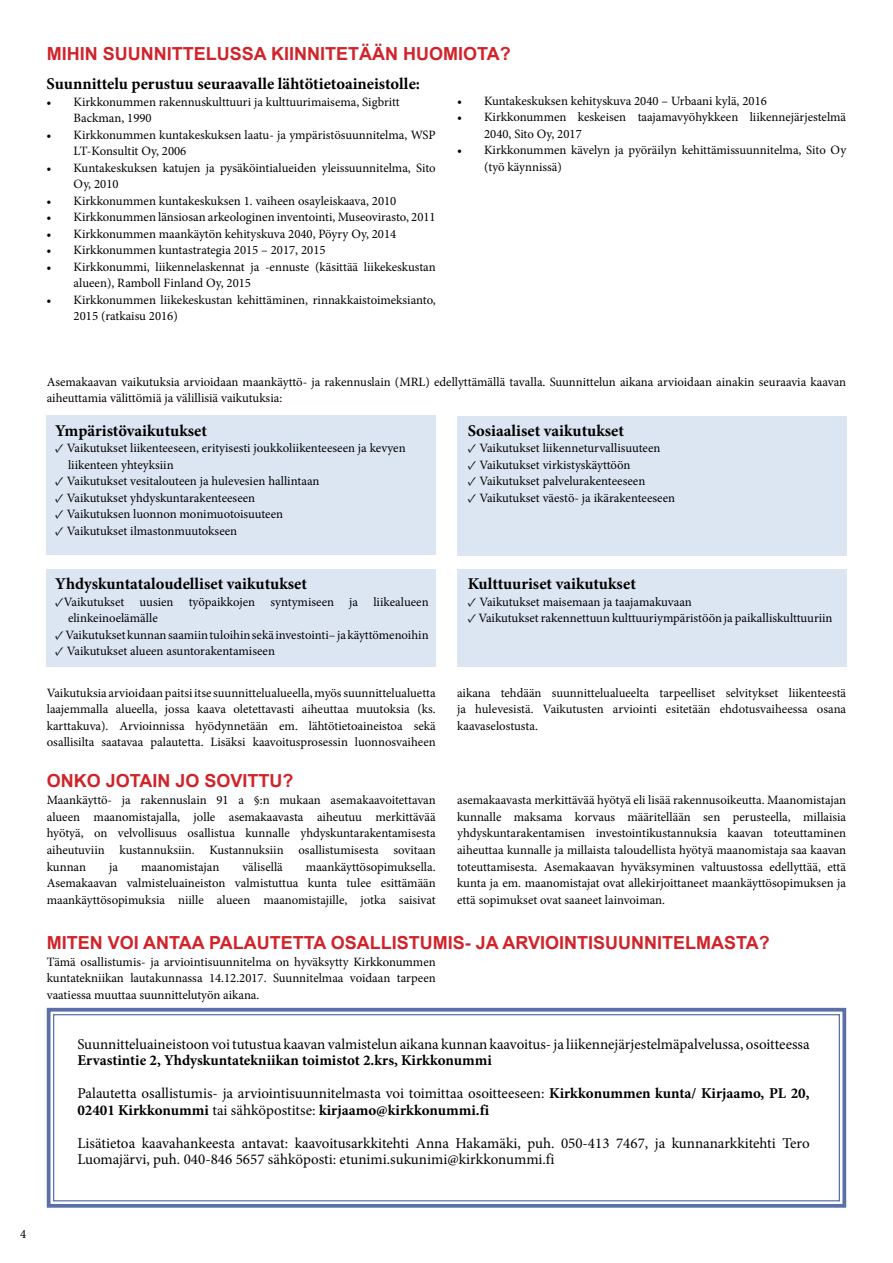
<style>
.page{position:relative;width:893px;height:1263px;background:#fff}
.page>*{position:absolute;margin:0;border:0;box-sizing:border-box;transform-origin:0 0}
.OTSIKKO_PUN{font:700 18px "Arial";color:#d1232a}
.Paragraph_Style_1{font:700 16.5px "Minion Pro";color:#000}
.leipäteksti{font:15px/16.5px "Minion Pro";color:#000}
.leipäteksti-2{font:12.75px/16.5px "Minion Pro";color:#000}
.Paragraph_Style_1-2{font:12.75px/16.5px "Minion Pro";letter-spacing:-.005em;color:#000}
.s1{font-weight:700}
</style>
<div class="page">
<svg style="left:46px;top:1007px;width:801px;height:201px"></svg>
<div style="left:47px;top:415px;width:389px;height:140px;background:#dce6f2"></div>
<div style="left:47px;top:569px;width:389px;height:97px;background:#dce6f2"></div>
<div style="left:457px;top:416px;width:389px;height:139px;background:#dce6f2"></div>
<div style="left:457px;top:569px;width:389px;height:97px;background:#dce6f2"></div>
<p class="OTSIKKO_PUN" style="left:47px;top:42px;width:465px">MIHIN SUUNNITTELUSSA KIINNITETÄÄN HUOMIOTA?</p>
<p class="Paragraph_Style_1" style="left:47px;top:72px;width:375px">Suunnittelu perustuu seuraavalle lähtötietoaineistolle:</p>
<p class="Paragraph_Style_1-2" style="left:74px;top:93px;width:328px;text-indent:-27px">• Kirkkonummen rakennuskulttuuri ja kulttuurimaisema, Sigbritt<br>Backman, 1990</p>
<p class="leipäteksti-2" style="left:74px;top:126px;width:364px;text-indent:-27px">• Kirkkonummen kuntakeskuksen laatu- ja ympäristösuunnitelma, WSP<br>LT-Konsultit Oy, 2006</p>
<p class="leipäteksti-2" style="left:74px;top:159px;width:364px;text-indent:-27px">• Kuntakeskuksen katujen ja pysäköintialueiden yleissuunnitelma, Sito<br>Oy, 2010</p>
<p class="leipäteksti-2" style="left:47px;top:192px;width:351px">• Kirkkonummen kuntakeskuksen 1. vaiheen osayleiskaava, 2010</p>
<p class="leipäteksti-2" style="left:47px;top:209px;width:391px">• Kirkkonummen länsiosan arkeologinen inventointi, Museovirasto, 2011</p>
<p class="leipäteksti-2" style="left:47px;top:225px;width:351px">• Kirkkonummen maankäytön kehityskuva 2040, Pöyry Oy, 2014</p>
<p class="leipäteksti-2" style="left:47px;top:242px;width:280px">• Kirkkonummen kuntastrategia 2015 – 2017, 2015</p>
<p class="leipäteksti-2" style="left:74px;top:258px;width:364px;text-indent:-27px">• Kirkkonummi, liikennelaskennat ja -ennuste (käsittää liikekeskustan alueen), Ramboll Finland Oy, 2015</p>
<p class="leipäteksti-2" style="left:74px;top:291px;width:364px;text-indent:-27px">• Kirkkonummen liikekeskustan kehittäminen, rinnakkaistoimeksianto,<br>2015 (ratkaisu 2016)</p>
<p class="leipäteksti-2" style="left:457px;top:93px;width:311px">• Kuntakeskuksen kehityskuva 2040 – Urbaani kylä, 2016</p>
<p class="leipäteksti-2" style="left:484px;top:109px;width:364px;text-indent:-27px">• Kirkkonummen keskeisen taajamavyöhykkeen liikennejärjestelmä<br>2040, Sito Oy, 2017</p>
<p class="leipäteksti-2" style="left:484px;top:142px;width:364px;text-indent:-27px">• Kirkkonummen kävelyn ja pyöräilyn kehittämissuunnitelma, Sito Oy (työ käynnissä)</p>
<p class="leipäteksti-2" style="left:47px;top:373px;width:801px">Asemakaavan vaikutuksia arvioidaan maankäyttö- ja rakennuslain (MRL) edellyttämällä tavalla. Suunnittelun aikana arvioidaan ainakin seuraavia kaavan aiheuttamia välittömiä ja välillisiä vaikutuksia:</p>
<p class="Paragraph_Style_1" style="left:55px;top:419px;width:153px">Ympäristövaikutukset</p>
<p class="leipäteksti-2" style="left:68px;top:440px;width:339px;text-indent:-13px">✓ Vaikutukset liikenteeseen, erityisesti joukkoliikenteeseen ja kevyen liikenteen yhteyksiin</p>
<p class="leipäteksti-2" style="left:55px;top:473px;width:266px">✓ Vaikutukset vesitalouteen ja hulevesien hallintaan</p>
<p class="leipäteksti-2" style="left:55px;top:490px;width:201px">✓ Vaikutukset yhdyskuntarakenteeseen</p>
<p class="leipäteksti-2" style="left:55px;top:506px;width:229px">✓ Vaikutuksen luonnon monimuotoisuuteen</p>
<p class="leipäteksti-2" style="left:55px;top:523px;width:183px">✓ Vaikutukset ilmastonmuutokseen</p>
<p class="Paragraph_Style_1" style="left:55px;top:572px;width:253px">Yhdyskuntataloudelliset vaikutukset</p>
<p class="leipäteksti-2" style="left:68px;top:593px;width:362px;text-indent:-13px">✓Vaikutukset uusien työpaikkojen syntymiseen ja liikealueen elinkeinoelämälle</p>
<p class="leipäteksti-2" style="left:55px;top:626px;width:375px">✓ Vaikutukset kunnan saamiin tuloihin sekä investointi– ja käyttömenoihin</p>
<p class="leipäteksti-2" style="left:55px;top:643px;width:221px">✓ Vaikutukset alueen asuntorakentamiseen</p>
<p class="leipäteksti-2" style="left:47px;top:685px;width:390px;text-align:justify">Vaikutuksia arvioidaan paitsi itse suunnittelualueella, myös suunnittelualuetta laajemmalla alueella, jossa kaava oletettavasti aiheuttaa muutoksia (ks. karttakuva). Arvioinnissa hyödynnetään em. lähtötietoaineistoa sekä osallisilta saatavaa palautetta. Lisäksi kaavoitusprosessin luonnosvaiheen</p>
<p class="OTSIKKO_PUN" style="left:47px;top:769px;width:248px">ONKO JOTAIN JO SOVITTU?</p>
<p class="leipäteksti-2" style="left:47px;top:792px;width:390px;text-align:justify">Maankäyttö- ja rakennuslain 91 a §:n mukaan asemakaavoitettavan alueen maanomistajalla, jolle asemakaavasta aiheutuu merkittävää hyötyä, on velvollisuus osallistua kunnalle yhdyskuntarakentamisesta aiheutuviin kustannuksiin. Kustannuksiin osallistumisesta sovitaan kunnan</p>
<p class="leipäteksti-2" style="left:47px;top:858px;width:390px;text-align:justify;text-indent:259px">maankäyttösopimuksella.<br>Asemakaavan valmisteluaineiston valmistuttua kunta tulee esittämään maankäyttösopimuksia niille alueen maanomistajille, jotka saisivat</p>
<p class="leipäteksti-2" style="left:109px;top:858px;width:10px">ja</p>
<p class="leipäteksti-2" style="left:141px;top:858px;width:80px">maanomistajan</p>
<p class="leipäteksti-2" style="left:242px;top:858px;width:42px">välisellä</p>
<p class="Paragraph_Style_1" style="left:468px;top:419px;width:158px">Sosiaaliset vaikutukset</p>
<p class="leipäteksti-2" style="left:468px;top:440px;width:194px">✓ Vaikutukset liikenneturvallisuuteen</p>
<p class="leipäteksti-2" style="left:468px;top:457px;width:164px">✓ Vaikutukset virkistyskäyttöön</p>
<p class="leipäteksti-2" style="left:468px;top:473px;width:179px">✓ Vaikutukset palvelurakenteeseen</p>
<p class="leipäteksti-2" style="left:468px;top:490px;width:209px">✓ Vaikutukset väestö- ja ikärakenteeseen</p>
<p class="Paragraph_Style_1" style="left:468px;top:572px;width:170px">Kulttuuriset vaikutukset</p>
<p class="leipäteksti-2" style="left:468px;top:593px;width:226px">✓ Vaikutukset maisemaan ja taajamakuvaan</p>
<p class="leipäteksti-2" style="left:468px;top:610px;width:366px">✓ Vaikutukset rakennettuun kulttuuriympäristöön ja paikalliskulttuuriin</p>
<p class="leipäteksti-2" style="left:457px;top:685px;width:391px;text-align:justify">aikana tehdään suunnittelualueelta tarpeelliset selvitykset liikenteestä ja hulevesistä. Vaikutusten arviointi esitetään ehdotusvaiheessa osana kaavaselostusta.</p>
<p class="leipäteksti-2" style="left:457px;top:792px;width:391px;text-align:justify">asemakaavasta merkittävää hyötyä eli lisää rakennusoikeutta. Maanomistajan kunnalle maksama korvaus määritellään sen perusteella, millaisia yhdyskuntarakentamisen investointikustannuksia kaavan toteuttaminen aiheuttaa kunnalle ja millaista taloudellista hyötyä maanomistaja saa kaavan toteuttamisesta. Asemakaavan hyväksyminen valtuustossa edellyttää, että kunta ja em. maanomistajat ovat allekirjoittaneet maankäyttösopimuksen ja että sopimukset ovat saaneet lainvoiman.</p>
<p class="OTSIKKO_PUN" style="left:47px;top:930px;width:724px">MITEN VOI ANTAA PALAUTETTA OSALLISTUMIS- JA ARVIOINTISUUNNITELMASTA?</p>
<p class="leipäteksti-2" style="left:47px;top:953px;width:390px;text-align:justify">Tämä osallistumis- ja arviointisuunnitelma on hyväksytty Kirkkonummen kuntatekniikan lautakunnassa 14.12.2017. Suunnitelmaa voidaan tarpeen vaatiessa muuttaa suunnittelutyön aikana.</p>
<p class="leipäteksti" style="left:77px;top:1036px;width:734px">Suunnitteluaineistoon voi tutustua kaavan valmistelun aikana kunnan kaavoitus- ja liikennejärjestelmäpalvelussa, osoitteessa<br><span class="s1">Ervastintie 2, Yhdyskuntatekniikan toimistot 2.krs, Kirkkonummi</span></p>
<p class="leipäteksti" style="left:77px;top:1085px;width:734px">Palautetta osallistumis- ja arviointisuunnitelmasta voi toimittaa osoitteeseen: <span class="s1">Kirkkonummen kunta/ Kirjaamo, PL 20,<br>02401 Kirkkonummi</span> tai sähköpostitse: <span class="s1">kirjaamo@kirkkonummi.fi</span></p>
<p class="leipäteksti" style="left:77px;top:1135px;width:734px">Lisätietoa kaavahankeesta antavat: kaavoitusarkkitehti Anna Hakamäki, puh. 050-413 7467, ja kunnanarkkitehti Tero<br>Luomajärvi, puh. 040-846 5657 sähköposti: etunimi.sukunimi@kirkkonummi.fi</p>
<p class="leipäteksti-2" style="left:20px;top:1226px;width:8px">4</p>
</div>
